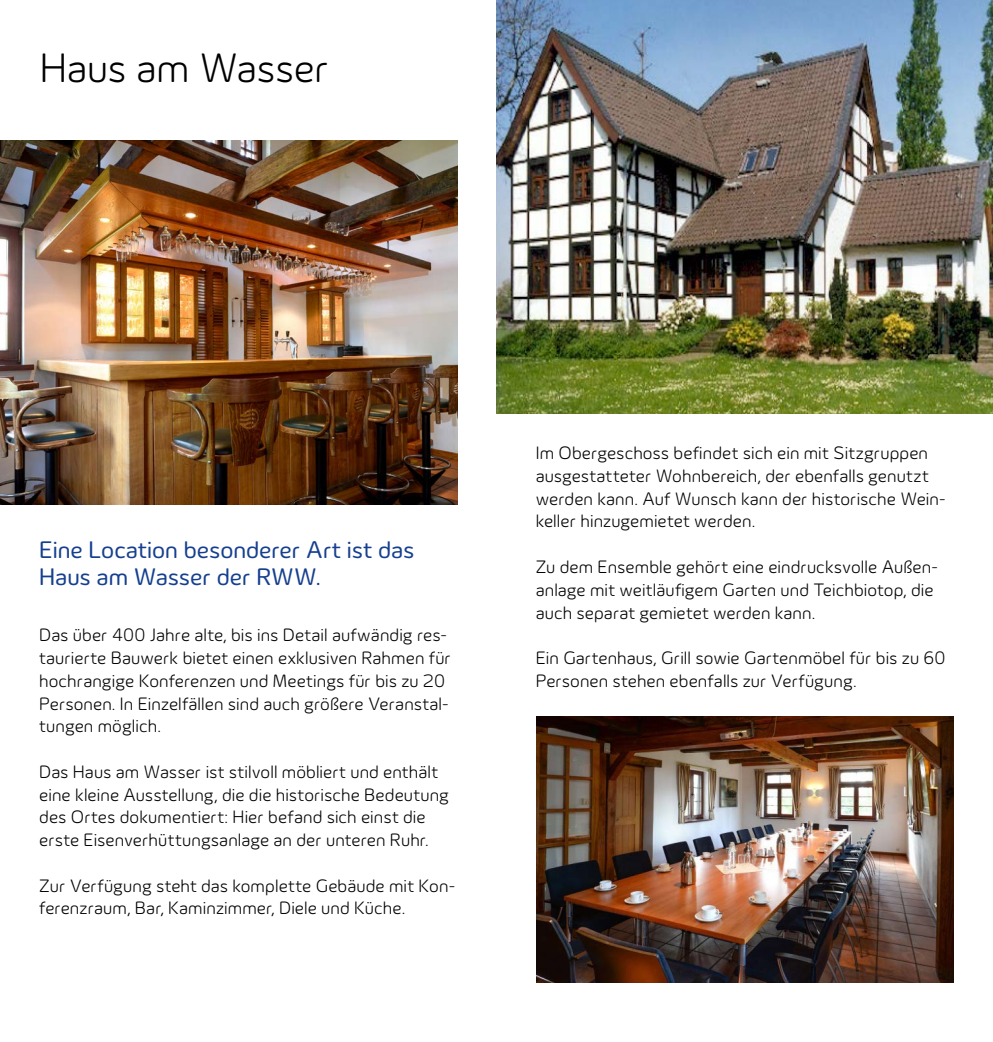
<style>
.page{position:relative;width:993px;height:1042px;background:#fff}
.page>*{position:absolute;margin:0;border:0;box-sizing:border-box;transform-origin:0 0}
.t1{font:300 42px "Innogy";letter-spacing:-.01em;color:#000}
.t2{font:24.5px/26.9px "Innogy";letter-spacing:-.005em;color:#153f8f}
.t3{font:300 18.38px/22.8px "Innogy";letter-spacing:.005em;color:#000}
</style>
<div class="page">
<img style="left:0;top:141px;width:457px;height:364px">
<img style="left:536px;top:717px;width:416px;height:265px">
<img style="left:496px;top:0;width:496px;height:414px">
<h1 class="t1" style="left:40px;top:44px;width:291px">Haus am Wasser</h1>
<h2 class="t2" style="left:39px;top:536px;width:376px">Eine Location besonderer Art ist das<br>Haus am Wasser der RWW.</h2>
<p class="t3" style="left:39px;top:624px;width:413px">Das über 400 Jahre alte, bis ins Detail aufwändig res&shy;taurierte Bauwerk bietet einen exklusiven Rahmen für hochrangige Konferenzen und Meetings für bis zu 20<br>Personen. In Einzelfällen sind auch größere Veranstal&shy;tungen möglich.</p>
<p class="t3" style="left:39px;top:760px;width:411px">Das Haus am Wasser ist stilvoll möbliert und enthält eine kleine Ausstellung, die die historische Bedeutung des Ortes dokumentiert: Hier befand sich einst die erste Eisenverhüttungsanlage an der unteren Ruhr.</p>
<p class="t3" style="left:39px;top:874px;width:417px">Zur Verfügung steht das komplette Gebäude mit Kon&shy;ferenzraum, Bar, Kaminzimmer, Diele und Küche.</p>
<p class="t3" style="left:535px;top:442px;width:411px">Im Obergeschoss befindet sich ein mit Sitzgruppen ausgestatteter Wohnbereich, der ebenfalls genutzt werden kann. Auf Wunsch kann der historische Wein&shy;keller hinzugemietet werden.</p>
<p class="t3" style="left:535px;top:555px;width:403px">Zu dem Ensemble gehört eine eindrucksvolle Außen&shy;anlage mit weitläufigem Garten und Teichbiotop, die auch separat gemietet werden kann.</p>
<p class="t3" style="left:535px;top:646px;width:411px">Ein Gartenhaus, Grill sowie Gartenmöbel für bis zu 60<br>Personen stehen ebenfalls zur Verfügung.</p>
</div>
